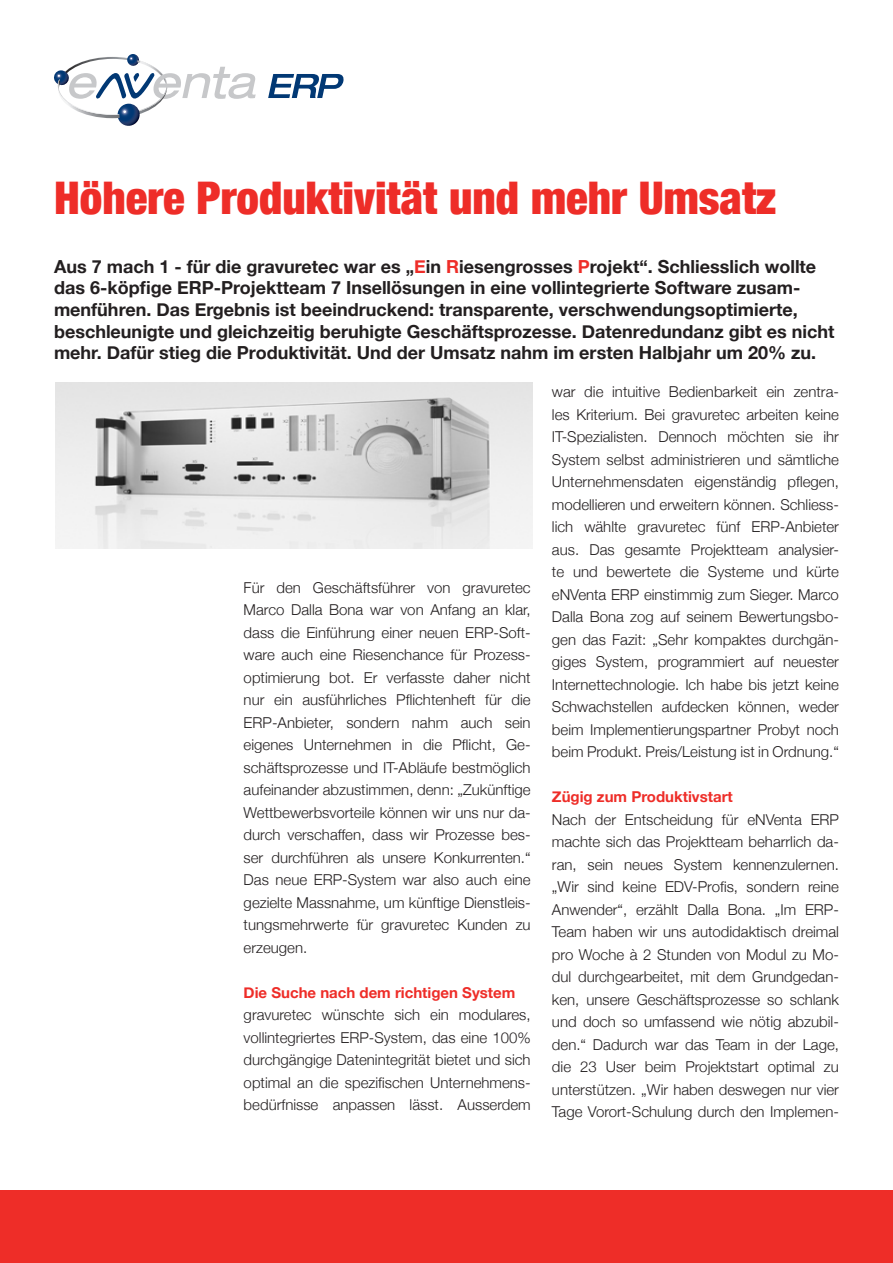
<style>
.page{position:relative;width:893px;height:1263px;background:#fff}
.page>*{position:absolute;margin:0;border:0;box-sizing:border-box;transform-origin:0 0}
.t1{font:900 condensed 45px "Helvetica Neue";color:#ee2d28}
.t2{font:700 18px/21.6px "Helvetica Neue";color:#231f20}
.t3{font:300 15px/22.5px "Helvetica Neue";color:#231f20;text-align:justify}
.t4{font:700 15px "Helvetica Neue";color:#ee2d28}
.s1{color:#ee2d28}
</style>
<div class="page">
<svg style="left:268px;top:74px;width:76px;height:24px"></svg>
<svg style="left:54px;top:54px;width:202px;height:72px"></svg>
<img style="left:56px;top:383px;width:477px;height:166px">
<div style="left:0;top:1191px;width:893px;height:72px;background:#ee2d28"></div>
<h1 class="t1" style="left:54px;top:170px;width:724px">Höhere Produktivität und mehr Umsatz</h1>
<p class="t2" style="left:54px;top:255px;width:782px">Aus 7 mach 1 - für die gravuretec war es „<span class="s1">E</span>in <span class="s1">R</span>iesengrosses <span class="s1">P</span>rojekt“. Schliesslich wollte das 6-köpfige ERP-Projektteam 7 Insellösungen in eine vollintegrierte Software zusam&shy;menführen. Das Ergebnis ist beeindruckend: transparente, verschwendungsoptimierte, beschleunigte und gleichzeitig beruhigte Geschäftsprozesse. Datenredundanz gibt es nicht mehr. Dafür stieg die Produktivität. Und der Umsatz nahm im ersten Halbjahr um 20% zu.</p>
<p class="t3" style="left:244px;top:576px;width:289px">Für den Geschäftsführer von gravuretec Marco Dalla Bona war von Anfang an klar, dass die Einführung einer neuen ERP-Soft&shy;ware auch eine Riesenchance für Prozess&shy;optimierung bot. Er verfasste daher nicht nur ein ausführliches Pflichtenheft für die ERP-Anbieter, sondern nahm auch sein eigenes Unternehmen in die Pflicht, Ge&shy;schäftsprozesse und IT-Abläufe bestmöglich aufeinander abzustimmen, denn: „Zukünftige Wettbewerbsvorteile können wir uns nur da&shy;durch verschaffen, dass wir Prozesse bes&shy;ser durchführen als unsere Konkurrenten.“ Das neue ERP-System war also auch eine gezielte Massnahme, um künftige Dienstleis&shy;tungsmehrwerte für gravuretec Kunden zu erzeugen.</p>
<p class="t4" style="left:244px;top:983px;width:273px">Die Suche nach dem richtigen System</p>
<p class="t3" style="left:244px;top:1003px;width:289px">gravuretec wünschte sich ein modulares, vollintegriertes ERP-System, das eine 100% durchgängige Datenintegrität bietet und sich optimal an die spezifischen Unternehmens&shy;bedürfnisse anpassen lässt. Ausserdem</p>
<p class="t3" style="left:552px;top:380px;width:289px">war die intuitive Bedienbarkeit ein zentra&shy;les Kriterium. Bei gravuretec arbeiten keine IT-Spezialisten. Dennoch möchten sie ihr System selbst administrieren und sämtliche Unternehmensdaten eigenständig pflegen, modellieren und erweitern können. Schliess&shy;lich wählte gravuretec fünf ERP-Anbieter aus. Das gesamte Projektteam analysier&shy;te und bewertete die Systeme und kürte eNVenta ERP einstimmig zum Sieger. Marco Dalla Bona zog auf seinem Bewertungsbo&shy;gen das Fazit: „Sehr kompaktes durchgän&shy;giges System, programmiert auf neuester Internettechnologie. Ich habe bis jetzt keine Schwachstellen aufdecken können, weder beim Implementierungspartner Probyt noch beim Produkt. Preis/Leistung ist in Ordnung.“</p>
<p class="t4" style="left:552px;top:788px;width:182px">Zügig zum Produktivstart</p>
<p class="t3" style="left:552px;top:808px;width:289px">Nach der Entscheidung für eNVenta ERP machte sich das Projektteam beharrlich da&shy;ran, sein neues System kennenzulernen. „Wir sind keine EDV-Profis, sondern reine Anwender“, erzählt Dalla Bona. „Im ERP-Team haben wir uns autodidaktisch dreimal pro Woche à 2 Stunden von Modul zu Mo&shy;dul durchgearbeitet, mit dem Grundgedan&shy;ken, unsere Geschäftsprozesse so schlank und doch so umfassend wie nötig abzubil&shy;den.“ Dadurch war das Team in der Lage, die 23 User beim Projektstart optimal zu unterstützen. „Wir haben deswegen nur vier Tage Vorort-Schulung durch den Implemen-</p>
</div>
